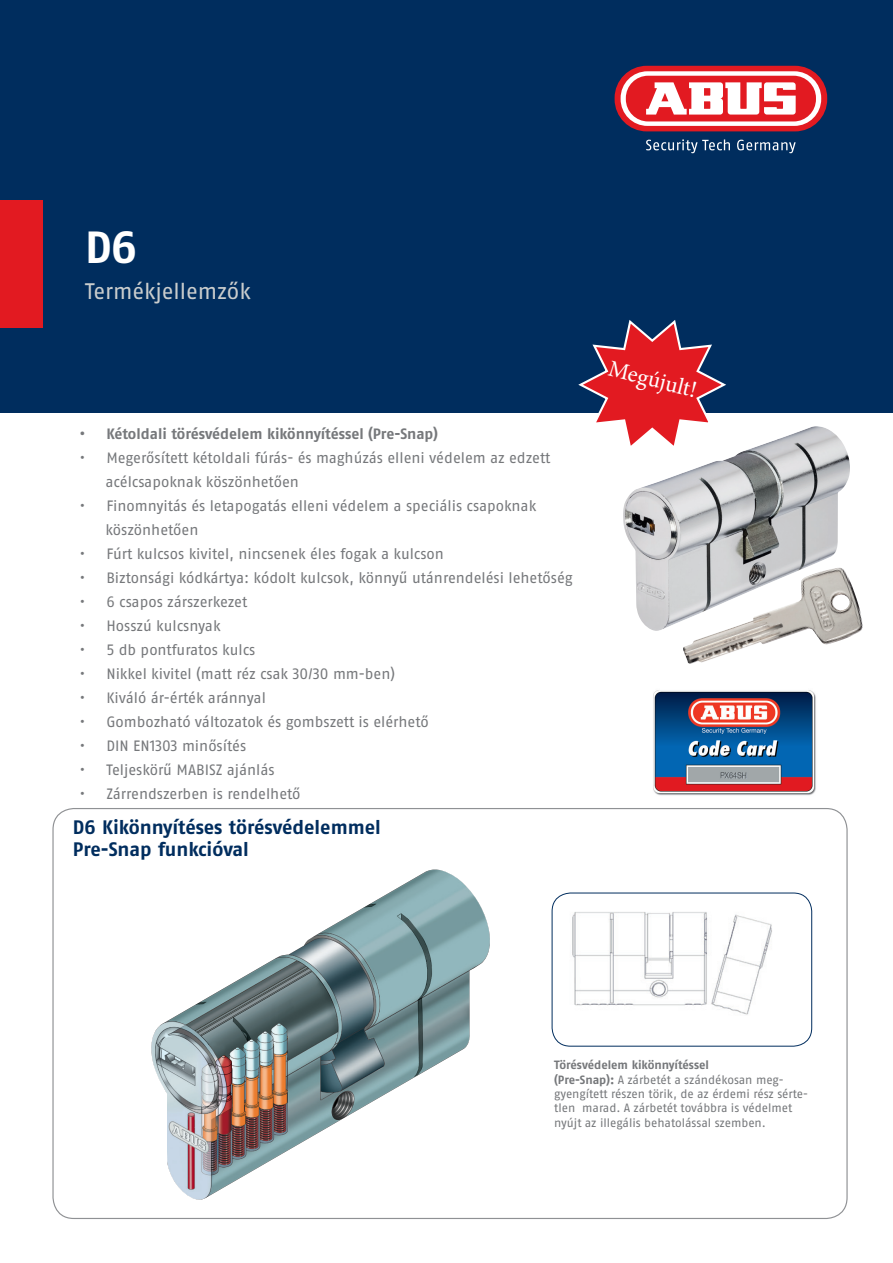
<style>
.page{position:relative;width:893px;height:1263px;background:#fff}
.page>*{position:absolute;margin:0;border:0;box-sizing:border-box;transform-origin:0 0}
.t1{font:700 45px "ABUS Fago Pro";color:#fff}
.t2{font:23.25px "Minion Pro";color:#fff}
.t3{font:22.5px "ABUS Fago Pro";letter-spacing:-.005em;color:#cacdcd}
.t4{font:700 19.5px/22.5px "ABUS Fago Pro";letter-spacing:-.005em;color:#002d5e}
.t5{font:15px/24px "ABUS Fago Pro";letter-spacing:-.005em;color:#76787b}
.t6{font:700 15px "ABUS Fago Pro";letter-spacing:-.005em;color:#76787b}
.t7{font:12px/14.4px "ABUS Fago Pro";letter-spacing:-.005em;color:#76787b}
.s1{font-weight:700}
</style>
<div class="page">
<div style="left:0;top:0;width:893px;height:412px;background:#002d5e"></div>
<div style="left:615px;top:66px;width:212px;height:65px;background:#e21a21;border-radius:32px"></div>
<svg style="left:621px;top:71px;width:200px;height:55px;background:#fbe8e8"></svg>
<div style="left:626px;top:76px;width:190px;height:45px;background:#e21a21;border-radius:22px"></div>
<svg style="left:646px;top:82px;width:150px;height:33px"></svg>
<svg style="left:646px;top:139px;width:84px;height:14px"></svg>
<svg style="left:737px;top:140px;width:59px;height:13px"></svg>
<div style="left:0;top:200px;width:43px;height:127px;background:#e21a21"></div>
<img style="left:623px;top:426px;width:227px;height:205px">
<img style="left:151px;top:869px;width:339px;height:331px">
<svg style="left:576px;top:320px;width:152px;height:132px"></svg>
<img style="left:565px;top:893px;width:207px;height:153px">
<div style="left:552px;top:893px;width:260px;height:153px;border:1px solid #002d5e;border-radius:18px"></div>
<img style="left:653px;top:690px;width:163px;height:106px">
<img style="left:683px;top:568px;width:180px;height:96px">
<h1 class="t1" style="left:85px;top:220px;width:54px">D6</h1>
<h3 class="t3" style="left:85px;top:278px;width:167px">Termékjellemzők</h3>
<p class="t6" style="left:79px;top:425px;width:360px">• Kétoldali törésvédelem kikönnyítéssel (Pre-Snap)</p>
<p class="t5" style="left:105px;top:446px;width:446px;text-indent:-26px">• Megerősített kétoldali fúrás- és maghúzás elleni védelem az edzett acélcsapoknak köszönhetően</p>
<p class="t5" style="left:105px;top:494px;width:432px;text-indent:-26px">• Finomnyitás és letapogatás elleni védelem a speciális csapoknak köszönhetően</p>
<p class="t5" style="left:79px;top:542px;width:366px">• Fúrt kulcsos kivitel, nincsenek éles fogak a kulcson</p>
<p class="t5" style="left:79px;top:566px;width:495px">• Biztonsági kódkártya: kódolt kulcsok, könnyű utánrendelési lehetőség</p>
<p class="t5" style="left:79px;top:590px;width:169px">• 6 csapos zárszerkezet</p>
<p class="t5" style="left:79px;top:614px;width:143px">• Hosszú kulcsnyak</p>
<p class="t5" style="left:79px;top:638px;width:178px">• 5 db pontfuratos kulcs</p>
<p class="t5" style="left:79px;top:662px;width:317px">• Nikkel kivitel (matt réz csak 30/30 mm-ben)</p>
<p class="t5" style="left:79px;top:686px;width:188px">• Kiváló ár-érték aránnyal</p>
<p class="t5" style="left:79px;top:710px;width:351px">• Gombozható változatok és gombszett is elérhető</p>
<p class="t5" style="left:79px;top:734px;width:168px">• DIN EN1303 minősítés</p>
<p class="t5" style="left:79px;top:758px;width:197px">• Teljeskörű MABISZ ajánlás</p>
<p class="t5" style="left:79px;top:782px;width:223px">• Zárrendszerben is rendelhető</p>
<h3 class="t4" style="left:73px;top:816px;width:310px">D6 Kikönnyítéses törésvédelemmel<br>Pre-Snap funkcióval</h3>
<h2 class="t2" style="left:613px;top:353px;width:92px;rotate:14deg">Megújult!</h2>
<p class="t7" style="left:554px;top:1058px;width:255px"><span class="s1">Törésvédelem kikönnyítéssel<br>(Pre-Snap):</span> A zárbetét a szándékosan meg&shy;gyengített részen törik, de az érdemi rész sérte&shy;tlen marad. A zárbetét továbbra is védelmet nyújt az illegális behatolással szemben.</p>
</div>
